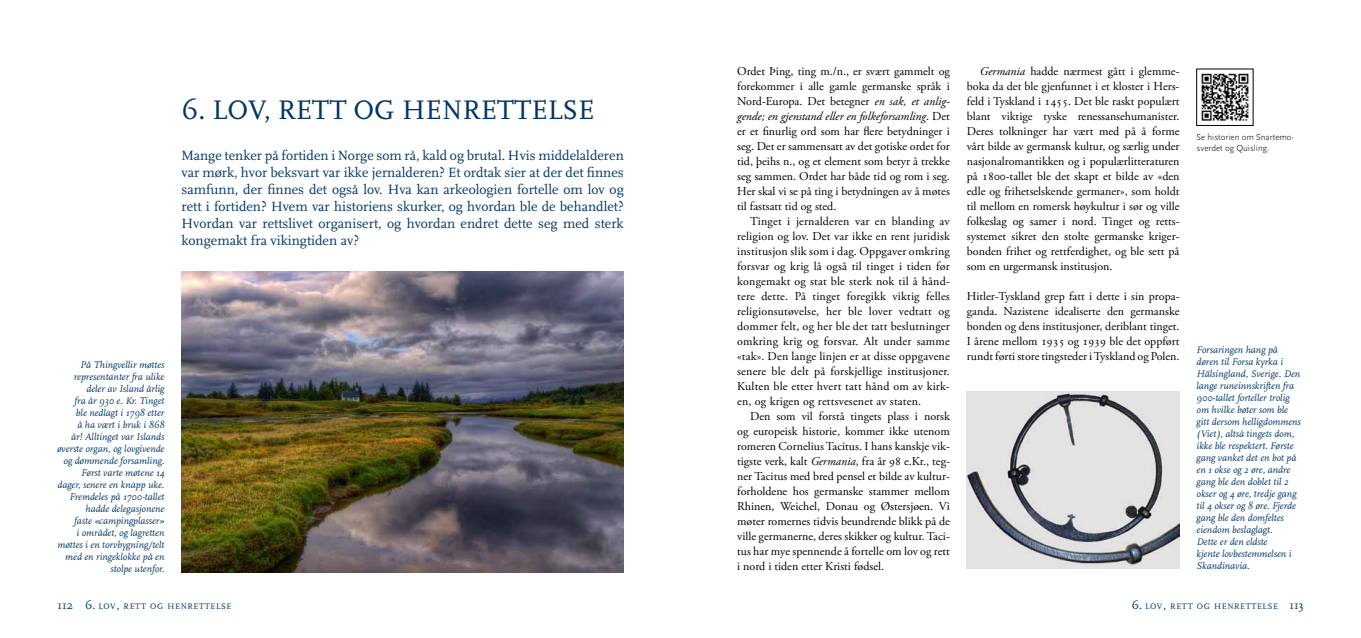
<style>
.page{position:relative;width:1361px;height:638px;background:#fff}
.page>*{position:absolute;margin:0;border:0;box-sizing:border-box;transform-origin:0 0}
.t1{font:28px "Scala";color:#003667}
.t2{font:14px/17px "Scala";color:#003667;text-align:justify}
.t3{font:12px/15px "Adobe Garamond Pro";color:#000;text-align:justify}
.t4{font:italic 10px/12px "Scala";color:#003667;text-align:right}
.t5{font:300 9px/11px "Scala Sans";color:#000}
.t6{font:8.4px "Scala";letter-spacing:.07em;color:#003667}
.s1{font-style:italic}
.s2{font-size:12px}
</style>
<div class="page">
<img style="left:181px;top:272px;width:443px;height:300px">
<img style="left:967px;top:392px;width:212px;height:176px">
<img style="left:1201px;top:73px;width:48px;height:48px">
<div style="left:1196px;top:69px;width:57px;height:57px;border:1px solid #000"></div>
<h1 class="t1" style="left:181px;top:94px;width:114px">6. Lov, rett</h1>
<h1 class="t1" style="left:353px;top:94px;width:127px">og henrettelse</h1>
<p class="t2" style="left:181px;top:147px;width:444px">Mange tenker på fortiden i Norge som rå, kald og brutal. Hvis middelalderen var mørk, hvor beksvart var ikke jernalderen? Et ordtak sier at der det finnes samfunn, der finnes det også lov. Hva kan arkeologien fortelle om lov og rett i fortiden? Hvem var historiens skurker, og hvordan ble de behandlet?<br>Hvordan var rettslivet organisert, og hvordan endret dette seg med sterk kongemakt fra vikingtiden av?</p>
<p class="t4" style="left:57px;top:359px;width:109px">På Thingvellir møttes representanter fra ulike deler av Island årlig<br>fra år 930 e. Kr. Tinget<br>ble nedlagt i 1798 etter<br>å ha vært i bruk i 868<br>år! Alltinget var Islands øverste organ, og lovgivende og dømmende forsamling.<br>Først varte møtene 14 dager, senere en knapp uke.<br>Fremdeles på 1700-tallet hadde delegasjonene<br>faste «campingplasser»<br>i området, og lagretten møttes i en torvbygning/telt med en ringeklokke på en stolpe utenfor.</p>
<p class="t3" style="left:737px;top:64px;width:214px">Ordet Þing, ting m./n., er svært gammelt og forekommer i alle gamle germanske språk i Nord-Europa. Det betegner <span class="s1">en sak, et anlig&shy;gende; en gjenstand eller en folkeforsamling</span>. Det er et finurlig ord som har flere betydninger i seg. Det er sammensatt av det gotiske ordet for tid, þeihs n., og et element som betyr å trekke seg sammen. Ordet har både tid og rom i seg.<br>Her skal vi se på ting i betydningen av å møtes til fastsatt tid og sted.</p>
<p class="t3" style="left:737px;top:214px;width:214px;text-indent:13px">Tinget i jernalderen var en blanding av religion og lov. Det var ikke en rent juridisk institusjon slik som i dag. Oppgaver omkring forsvar og krig lå også til tinget i tiden før kongemakt og stat ble sterk nok til å hånd&shy;tere dette. På tinget foregikk viktig felles religionsutøvelse, her ble lover vedtatt og dommer felt, og her ble det tatt beslutninger omkring krig og forsvar. Alt under samme «tak». Den lange linjen er at disse oppgavene senere ble delt på forskjellige institusjoner.<br>Kulten ble etter hvert tatt hånd om av kirk&shy;en, og krigen og rettsvesenet av staten.</p>
<p class="t3" style="left:737px;top:409px;width:214px;text-indent:13px">Den som vil forstå tingets plass i norsk og europeisk historie, kommer ikke utenom romeren Cornelius Tacitus. I hans kanskje vik&shy;tigste verk, kalt <span class="s1">Germania</span>, fra år 98 e.Kr., teg&shy;ner Tacitus med bred pensel et bilde av kultur&shy;forholdene hos germanske stammer mellom Rhinen, Weichel, Donau og Østersjøen. Vi møter romernes tidvis beundrende blikk på de ville germanerne, deres skikker og kultur. Taci&shy;tus har mye spennende å fortelle om lov og rett i nord i tiden etter Kristi fødsel.</p>
<p class="t3" style="left:967px;top:64px;width:214px;text-indent:13px"><span class="s1">Germania</span> hadde nærmest gått i glemme&shy;boka da det ble gjenfunnet i et kloster i Hers&shy;feld i Tyskland i 1455. Det ble raskt populært blant viktige tyske renessansehumanister.<br>Deres tolkninger har vært med på å forme vårt bilde av germansk kultur, og særlig under nasjonalromantikken og i populærlitteraturen på 1800-tallet ble det skapt et bilde av «den edle og frihetselskende germaner», som holdt til mellom en romersk høykultur i sør og ville folkeslag og samer i nord. Tinget og retts&shy;systemet sikret den stolte germanske kriger&shy;bonden frihet og rettferdighet, og ble sett på som en urgermansk institusjon.</p>
<p class="t3" style="left:967px;top:289px;width:214px">Hitler-Tyskland grep fatt i dette i sin propa&shy;ganda. Nazistene idealiserte den germanske bonden og dens institusjoner, deriblant tinget.<br>I årene mellom 1935 og 1939 ble det oppført rundt førti store tingsteder i Tyskland og Polen.</p>
<p class="t5" style="left:1196px;top:132px;width:98px">Se historien om Snartemo&shy;sverdet og Quisling.</p>
<p class="t4" style="left:1196px;top:344px;width:106px;text-align:left">Forsaringen hang på døren til Forsa kyrka i<br>Hälsingland, Sverige. Den lange runeinnskriften fra<br>900-tallet forteller trolig om hvilke bøter som ble gitt dersom helligdommens (Viet), altså tingets dom, ikke ble respektert. Første gang vanket det en bot på en 1 okse og 2 øre, andre gang ble den doblet til 2 okser og 4 øre, tredje gang til 4 okser og 8 øre. Fjerde gang ble den domfeltes eiendom beslaglagt.<br>Dette er den eldste<br>kjente lovbestemmelsen i<br>Skandinavia.</p>
<p class="t6" style="left:57px;top:602px;width:175px"><span class="s2">112 6.</span> LOV<span class="s2">,</span> RETT OG HENRETTELSE</p>
<p class="t6" style="left:1131px;top:602px;width:174px"><span class="s2">6.</span> LOV<span class="s2">,</span> RETT OG HENRETTELSE <span class="s2">113</span></p>
</div>
